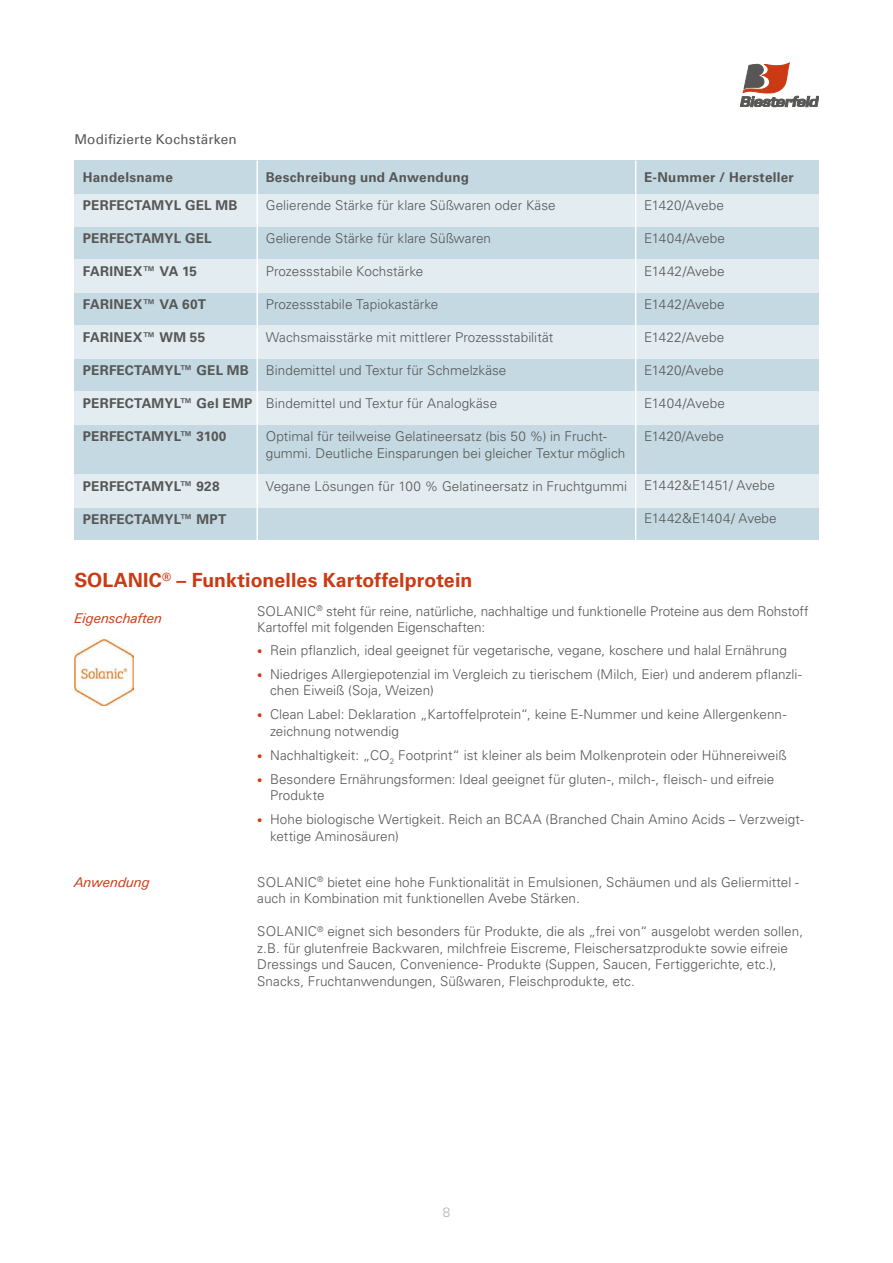
<style>
.page{position:relative;width:893px;height:1263px;background:#fff}
.page>*{position:absolute;margin:0;border:0;box-sizing:border-box;transform-origin:0 0}
.t1{font:700 19.5px "Univers LT Std";letter-spacing:.005em;color:#cb3a13}
.t2{font:300 13.5px/16.5px "Univers LT Std";letter-spacing:.005em;color:#565655}
.t3{font:700 13.5px "Univers LT Std";letter-spacing:.015em;color:#565655}
.t4{font:13.5px "Univers Com 55 Roman";letter-spacing:.015em;color:#565655}
.t5{font:italic 13.5px "Univers Next Pro";letter-spacing:.005em;color:#cb3a13}
.t6{font:300 13.5px "Univers LT Std";color:#b1b2b3}
.s1{font-size:10.5px;color:#cb3a13}
</style>
<div class="page">
<svg style="left:740px;top:63px;width:79px;height:44px"></svg>
<div style="left:74px;top:161px;width:745px;height:379px;background:#c5d9e2"></div>
<div style="left:74px;top:194px;width:745px;height:32px;background:#e3ecf1"></div>
<div style="left:74px;top:259px;width:745px;height:33px;background:#e3ecf1"></div>
<div style="left:74px;top:325px;width:745px;height:33px;background:#e3ecf1"></div>
<div style="left:74px;top:391px;width:745px;height:33px;background:#e3ecf1"></div>
<div style="left:74px;top:474px;width:745px;height:33px;background:#e3ecf1"></div>
<hr style="left:256px;top:161px;width:2px;height:396px;background:#fff">
<hr style="left:635px;top:161px;width:1px;height:396px;background:#fff">
<img style="left:74px;top:639px;width:59px;height:66px">
<p class="t4" style="left:74px;top:131px;width:164px">Modifizierte Kochstärken</p>
<p class="t3" style="left:83px;top:169px;width:92px">Handelsname</p>
<p class="t3" style="left:266px;top:169px;width:205px">Beschreibung und Anwendung</p>
<p class="t3" style="left:644px;top:169px;width:151px">E-Nummer / Hersteller</p>
<p class="t2" style="left:266px;top:197px;width:291px">Gelierende Stärke für klare Süßwaren oder Käse</p>
<p class="t2" style="left:266px;top:230px;width:227px">Gelierende Stärke für klare Süßwaren</p>
<p class="t2" style="left:266px;top:263px;width:159px">Prozessstabile Kochstärke</p>
<p class="t2" style="left:266px;top:296px;width:174px">Prozessstabile Tapiokastärke</p>
<p class="t2" style="left:266px;top:329px;width:289px">Wachsmaisstärke mit mittlerer Prozessstabilität</p>
<p class="t2" style="left:266px;top:362px;width:242px">Bindemittel und Textur für Schmelzkäse</p>
<p class="t2" style="left:266px;top:395px;width:233px">Bindemittel und Textur für Analogkäse</p>
<p class="t2" style="left:266px;top:428px;width:361px">Optimal für teilweise Gelatineersatz (bis 50 %) in Frucht&shy;gummi. Deutliche Einsparungen bei gleicher Textur möglich</p>
<p class="t2" style="left:266px;top:477px;width:363px">Vegane Lösungen für 100 % Gelatineersatz in Fruchtgummi</p>
<p class="t3" style="left:83px;top:197px;width:156px">PERFECTAMYL GEL MB</p>
<p class="t3" style="left:83px;top:230px;width:130px">PERFECTAMYL GEL</p>
<p class="t3" style="left:83px;top:263px;width:116px">FARINEX™ VA 15</p>
<p class="t3" style="left:83px;top:296px;width:125px">FARINEX™ VA 60T</p>
<p class="t3" style="left:83px;top:329px;width:124px">FARINEX™ WM 55</p>
<p class="t3" style="left:83px;top:362px;width:168px">PERFECTAMYL™ GEL MB</p>
<p class="t3" style="left:83px;top:395px;width:171px">PERFECTAMYL™ Gel EMP</p>
<p class="t3" style="left:83px;top:428px;width:145px">PERFECTAMYL™ 3100</p>
<p class="t3" style="left:83px;top:478px;width:138px">PERFECTAMYL™ 928</p>
<p class="t3" style="left:83px;top:511px;width:145px">PERFECTAMYL™ MPT</p>
<p class="t2" style="left:644px;top:197px;width:81px">E1420/Avebe</p>
<p class="t2" style="left:644px;top:230px;width:82px">E1404/Avebe</p>
<p class="t2" style="left:644px;top:263px;width:82px">E1442/Avebe</p>
<p class="t2" style="left:644px;top:296px;width:82px">E1442/Avebe</p>
<p class="t2" style="left:644px;top:329px;width:82px">E1422/Avebe</p>
<p class="t2" style="left:644px;top:362px;width:81px">E1420/Avebe</p>
<p class="t2" style="left:644px;top:395px;width:82px">E1404/Avebe</p>
<p class="t2" style="left:644px;top:428px;width:81px">E1420/Avebe</p>
<p class="t2" style="left:644px;top:477px;width:132px">E1442&amp;E1451/ Avebe</p>
<p class="t2" style="left:644px;top:510px;width:134px">E1442&amp;E1404/ Avebe</p>
<h1 class="t1" style="left:74px;top:569px;width:399px">SOLANIC<sup>®</sup> – Funktionelles Kartoffelprotein</h1>
<p class="t5" style="left:74px;top:610px;width:89px">Eigenschaften</p>
<p class="t5" style="left:74px;top:874px;width:77px">Anwendung</p>
<p class="t2" style="left:257px;top:603px;width:553px">SOLANIC<sup>®</sup> steht für reine, natürliche, nachhaltige und funktionelle Proteine aus dem Rohstoff<br>Kartoffel mit folgenden Eigenschaften:</p>
<p class="t2" style="left:257px;top:642px;width:531px"><span class="s1">•</span> Rein pflanzlich, ideal geeignet für vegetarische, vegane, koschere und halal Ernährung</p>
<p class="t2" style="left:270px;top:666px;width:533px;text-indent:-13px"><span class="s1">•</span> Niedriges Allergiepotenzial im Vergleich zu tierischem (Milch, Eier) und anderem pflanzli&shy;chen Eiweiß (Soja, Weizen)</p>
<p class="t2" style="left:270px;top:706px;width:518px;text-indent:-13px"><span class="s1">•</span> Clean Label: Deklaration „Kartoffelprotein“, keine E-Nummer und keine Allergenkenn&shy;zeichnung notwendig</p>
<p class="t2" style="left:257px;top:747px;width:531px"><span class="s1">•</span> Nachhaltigkeit: „CO<sub>2</sub> Footprint“ ist kleiner als beim Molkenprotein oder Hühnereiweiß</p>
<p class="t2" style="left:270px;top:771px;width:506px;text-indent:-13px"><span class="s1">•</span> Besondere Ernährungsformen: Ideal geeignet für gluten-, milch-, fleisch- und eifreie<br>Produkte</p>
<p class="t2" style="left:270px;top:811px;width:535px;text-indent:-13px"><span class="s1">•</span> Hohe biologische Wertigkeit. Reich an BCAA (Branched Chain Amino Acids – Verzweigt&shy;kettige Aminosäuren)</p>
<p class="t2" style="left:257px;top:874px;width:543px">SOLANIC<sup>®</sup> bietet eine hohe Funktionalität in Emulsionen, Schäumen und als Geliermittel - auch in Kombination mit funktionellen Avebe Stärken.</p>
<p class="t2" style="left:257px;top:923px;width:547px">SOLANIC<sup>®</sup> eignet sich besonders für Produkte, die als „frei von“ ausgelobt werden sollen, z.B. für glutenfreie Backwaren, milchfreie Eiscreme, Fleischersatzprodukte sowie eifreie Dressings und Saucen, Convenience- Produkte (Suppen, Saucen, Fertiggerichte, etc.), Snacks, Fruchtanwendungen, Süßwaren, Fleischprodukte, etc.</p>
<p class="t6" style="left:443px;top:1204px;width:9px">8</p>
</div>
